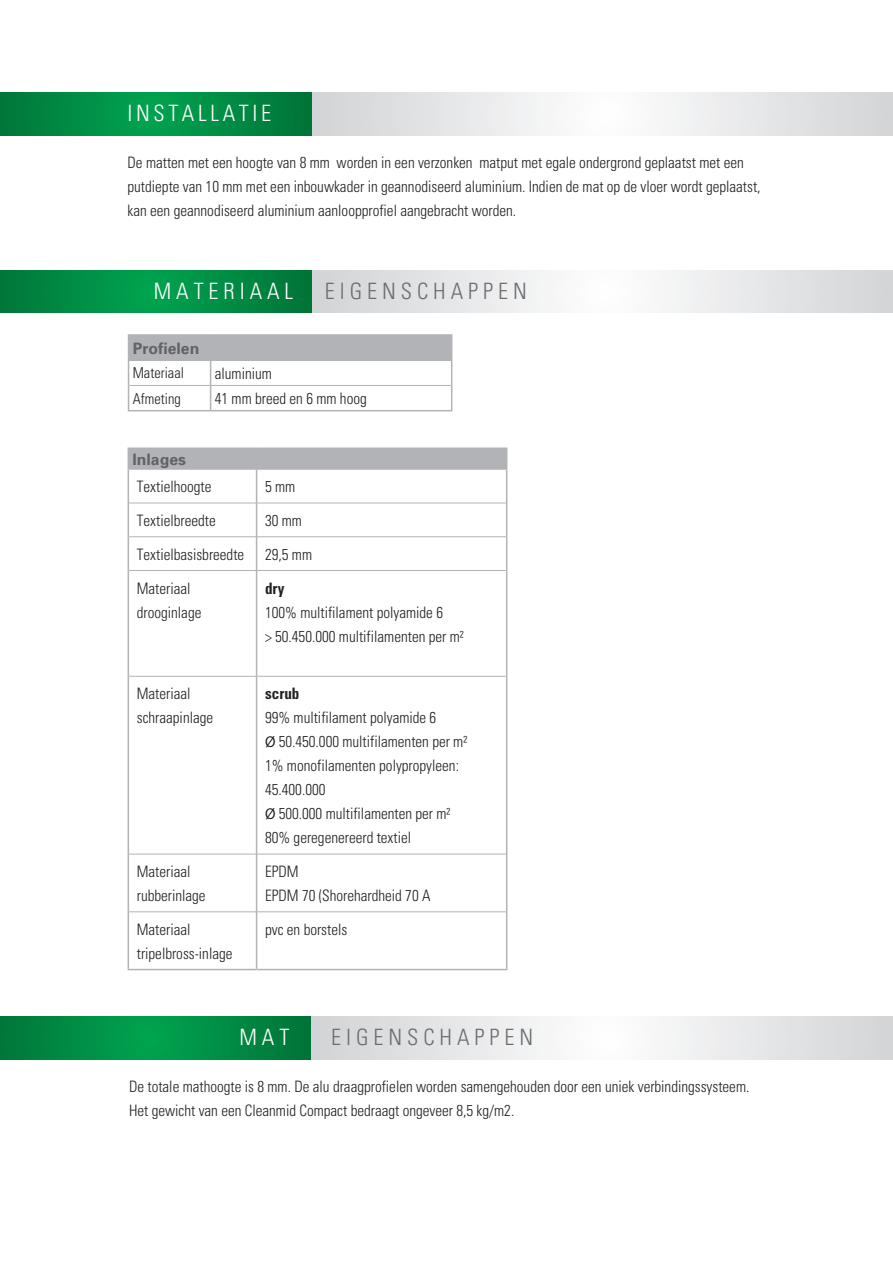
<style>
.page{position:relative;width:893px;height:1263px;background:#fff}
.page>*{position:absolute;margin:0;border:0;box-sizing:border-box;transform-origin:0 0}
.Normaal{font:300 condensed 22.5px "Univers";letter-spacing:.22em;color:#6c6d70}
.Normaal-2{font:300 condensed 22.5px "Univers";letter-spacing:.16em;color:#fff}
.Normaal-3{font:300 condensed 22.5px "Univers";letter-spacing:.22em;color:#fff}
.Normaal-4{font:300 condensed 22.5px "Univers";letter-spacing:.19em;color:#fff}
.Normaal-5{font:300 condensed 15.75px/24px "Univers";color:#231f20;scale:.96 1}
.Normaal-6{font:700 15.75px "Univers";color:#636366}
.Normaal-7{font:700 condensed 15.75px "Univers";color:#231f20;scale:.96 1}
.Normaal-8{font:300 condensed 15px "Univers";color:#231f20;scale:.96 1}
.s1{font-family:"Myriad Pro";font-weight:400;font-stretch:normal}
</style>
<div class="page">
<svg style="left:311px;top:93px;width:582px;height:42px"></svg>
<svg style="left:0;top:93px;width:311px;height:42px;background:#008b43"></svg>
<svg style="left:311px;top:270px;width:582px;height:43px"></svg>
<svg style="left:0;top:270px;width:311px;height:43px;background:#008b43"></svg>
<svg style="left:311px;top:1017px;width:582px;height:42px"></svg>
<svg style="left:0;top:1017px;width:311px;height:42px;background:#008b43"></svg>
<div style="left:129px;top:335px;width:323px;height:25px;background:#b2b3b7"></div>
<hr style="left:128px;top:334px;width:83px;height:2px;background:#b2b3b7">
<hr style="left:211px;top:334px;width:241px;height:2px;background:#b2b3b7">
<hr style="left:128px;top:359px;width:83px;height:2px;background:#b2b3b7">
<hr style="left:211px;top:359px;width:241px;height:2px;background:#b2b3b7">
<svg style="left:128px;top:336px;width:1px;height:74px"></svg>
<svg style="left:451px;top:361px;width:1px;height:49px"></svg>
<svg style="left:210px;top:361px;width:1px;height:49px"></svg>
<hr style="left:129px;top:385px;width:82px;height:1px;background:#b2b3b7">
<hr style="left:211px;top:385px;width:240px;height:1px;background:#b2b3b7">
<hr style="left:128px;top:410px;width:83px;height:1px;background:#b2b3b7">
<hr style="left:211px;top:410px;width:241px;height:1px;background:#b2b3b7">
<div style="left:128px;top:448px;width:379px;height:21px;background:#b2b3b7"></div>
<hr style="left:128px;top:447px;width:129px;height:2px;background:#b2b3b7">
<hr style="left:257px;top:447px;width:250px;height:2px;background:#b2b3b7">
<hr style="left:128px;top:469px;width:1px;height:34px;background:#b2b3b7">
<hr style="left:506px;top:469px;width:1px;height:34px;background:#b2b3b7">
<hr style="left:128px;top:503px;width:1px;height:34px;background:#b2b3b7">
<hr style="left:506px;top:503px;width:1px;height:34px;background:#b2b3b7">
<hr style="left:128px;top:537px;width:1px;height:33px;background:#b2b3b7">
<hr style="left:506px;top:537px;width:1px;height:33px;background:#b2b3b7">
<hr style="left:128px;top:570px;width:1px;height:106px;background:#b2b3b7">
<hr style="left:506px;top:570px;width:1px;height:106px;background:#b2b3b7">
<hr style="left:128px;top:676px;width:1px;height:178px;background:#b2b3b7">
<hr style="left:506px;top:676px;width:1px;height:178px;background:#b2b3b7">
<hr style="left:128px;top:854px;width:1px;height:58px;background:#b2b3b7">
<hr style="left:506px;top:854px;width:1px;height:58px;background:#b2b3b7">
<hr style="left:128px;top:912px;width:1px;height:57px;background:#b2b3b7">
<hr style="left:506px;top:912px;width:1px;height:57px;background:#b2b3b7">
<hr style="left:256px;top:469px;width:1px;height:34px;background:#b2b3b7">
<hr style="left:256px;top:503px;width:1px;height:33px;background:#b2b3b7">
<hr style="left:256px;top:537px;width:1px;height:33px;background:#b2b3b7">
<hr style="left:256px;top:571px;width:1px;height:105px;background:#b2b3b7">
<hr style="left:256px;top:676px;width:1px;height:178px;background:#b2b3b7">
<hr style="left:256px;top:854px;width:1px;height:58px;background:#b2b3b7">
<hr style="left:256px;top:912px;width:1px;height:57px;background:#b2b3b7">
<hr style="left:129px;top:469px;width:128px;height:1px;background:#b2b3b7">
<hr style="left:257px;top:469px;width:249px;height:1px;background:#b2b3b7">
<hr style="left:129px;top:503px;width:128px;height:1px;background:#b2b3b7">
<hr style="left:257px;top:503px;width:249px;height:1px;background:#b2b3b7">
<hr style="left:129px;top:536px;width:128px;height:1px;background:#b2b3b7">
<hr style="left:257px;top:536px;width:249px;height:1px;background:#b2b3b7">
<hr style="left:129px;top:570px;width:128px;height:1px;background:#b2b3b7">
<hr style="left:257px;top:570px;width:249px;height:1px;background:#b2b3b7">
<hr style="left:129px;top:676px;width:128px;height:1px;background:#b2b3b7">
<hr style="left:257px;top:676px;width:249px;height:1px;background:#b2b3b7">
<hr style="left:129px;top:854px;width:128px;height:1px;background:#b2b3b7">
<hr style="left:257px;top:854px;width:249px;height:1px;background:#b2b3b7">
<hr style="left:129px;top:911px;width:128px;height:1px;background:#b2b3b7">
<hr style="left:257px;top:911px;width:249px;height:1px;background:#b2b3b7">
<hr style="left:128px;top:969px;width:129px;height:1px;background:#b2b3b7">
<hr style="left:257px;top:969px;width:250px;height:1px;background:#b2b3b7">
<p class="Normaal-2" style="left:128px;top:99px;width:145px">INSTALLATIE</p>
<p class="Normaal-5" style="left:128px;top:151px;width:643px">De matten met een hoogte van 8 mm worden in een verzonken matput met egale ondergrond geplaatst met een</p>
<p class="Normaal-5" style="left:128px;top:175px;width:661px">putdiepte van 10 mm met een inbouwkader in geannodiseerd aluminium. Indien de mat op de vloer wordt geplaatst,</p>
<p class="Normaal-5" style="left:128px;top:199px;width:406px">kan een geannodiseerd aluminium aanloopprofiel aangebracht worden.</p>
<p class="Normaal-3" style="left:154px;top:277px;width:141px">MATERIAAL</p>
<p class="Normaal" style="left:325px;top:277px;width:203px">EIGENSCHAPPEN</p>
<p class="Normaal-6" style="left:133px;top:339px;width:68px">Profielen</p>
<p class="Normaal-8" style="left:133px;top:364px;width:55px">Materiaal</p>
<p class="Normaal-5" style="left:215px;top:362px;width:61px">aluminium</p>
<p class="Normaal-8" style="left:133px;top:389px;width:51px">Afmeting</p>
<p class="Normaal-5" style="left:215px;top:387px;width:160px">41 mm breed en 6 mm hoog</p>
<p class="Normaal-6" style="left:133px;top:450px;width:55px">Inlages</p>
<p class="Normaal-5" style="left:137px;top:475px;width:79px">Textielhoogte</p>
<p class="Normaal-5" style="left:265px;top:475px;width:33px">5 mm</p>
<p class="Normaal-5" style="left:137px;top:509px;width:84px">Textielbreedte</p>
<p class="Normaal-5" style="left:265px;top:509px;width:40px">30 mm</p>
<p class="Normaal-5" style="left:137px;top:542px;width:113px">Textielbasisbreedte</p>
<p class="Normaal-5" style="left:265px;top:542px;width:50px">29,5 mm</p>
<p class="Normaal-5" style="left:137px;top:576px;width:69px">Materiaal drooginlage</p>
<p class="Normaal-7" style="left:265px;top:578px;width:22px">dry</p>
<p class="Normaal-5" style="left:265px;top:600px;width:187px">100% multifilament polyamide 6</p>
<p class="Normaal-5" style="left:265px;top:624px;width:209px">&gt; 50.450.000 multifilamenten per m²</p>
<p class="Normaal-5" style="left:137px;top:682px;width:81px">Materiaal schraapinlage</p>
<p class="Normaal-7" style="left:265px;top:684px;width:37px">scrub</p>
<p class="Normaal-5" style="left:265px;top:706px;width:180px">99% multifilament polyamide 6</p>
<p class="Normaal-5" style="left:265px;top:730px;width:212px"><span class="s1">Ø</span> 50.450.000 multifilamenten per m²</p>
<p class="Normaal-5" style="left:265px;top:754px;width:204px">1% monofilamenten polypropyleen:<br>45.400.000</p>
<p class="Normaal-5" style="left:265px;top:802px;width:195px"><span class="s1">Ø</span> 500.000 multifilamenten per m²</p>
<p class="Normaal-5" style="left:265px;top:826px;width:154px">80% geregenereerd textiel</p>
<p class="Normaal-5" style="left:137px;top:860px;width:73px">Materiaal rubberinlage</p>
<p class="Normaal-5" style="left:265px;top:860px;width:36px">EPDM</p>
<p class="Normaal-5" style="left:265px;top:884px;width:174px">EPDM 70 (Shorehardheid 70 A</p>
<p class="Normaal-5" style="left:137px;top:917px;width:101px">Materiaal tripelbross-inlage</p>
<p class="Normaal-5" style="left:265px;top:917px;width:87px">pvc en borstels</p>
<p class="Normaal-4" style="left:239px;top:1023px;width:51px">MAT</p>
<p class="Normaal" style="left:331px;top:1023px;width:203px">EIGENSCHAPPEN</p>
<p class="Normaal-5" style="left:129px;top:1075px;width:648px">De totale mathoogte is 8 mm. De alu draagprofielen worden samengehouden door een uniek verbindingssysteem.</p>
<p class="Normaal-5" style="left:129px;top:1099px;width:403px">Het gewicht van een Cleanmid Compact bedraagt ongeveer 8,5 kg/m2.</p>
</div>
